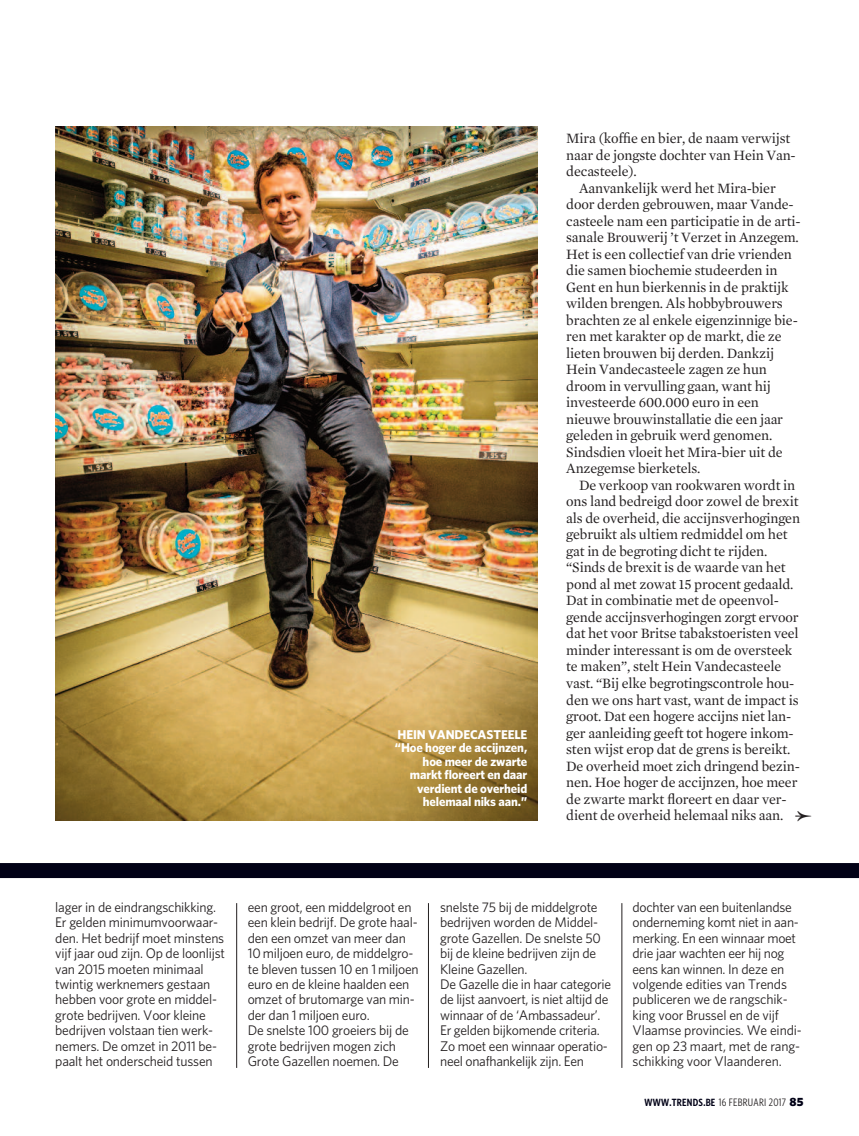
<style>
.page{position:relative;width:859px;height:1136px;background:#fff}
.page>*{position:absolute;margin:0;border:0;box-sizing:border-box;transform-origin:0 0}
.t1{font:22.5px "Mercury Numeric G1";color:#231f20}
.t2{font:14.55px/16.5px "Mercury Text G1";letter-spacing:-.01em;color:#231f20}
.t3{font:13.95px/15.5px "Whitney";letter-spacing:-.015em;color:#231f20}
.t4{font:700 12.75px/13.5px "Whitney";letter-spacing:-.01em;color:#fff;text-align:right}
.t5{font:10.8px "Whitney Condensed";letter-spacing:.025em;color:#231f20}
.s1{font-weight:600;font-size:10.5px;color:#010116}
.s2{font-family:"Whitney";font-weight:900;font-size:12px;color:#010116}
</style>
<div class="page">
<div style="left:0;top:863px;width:859px;height:15px;background:#010116"></div>
<hr style="left:236px;top:903px;width:1px;height:164px;background:#231f20">
<hr style="left:428px;top:903px;width:1px;height:164px;background:#231f20">
<hr style="left:622px;top:903px;width:1px;height:164px;background:#231f20">
<img style="left:55px;top:127px;width:482px;height:693px">
<p class="t4" style="left:395px;top:728px;width:134px">HEIN VANDECASTEELE “Hoe hoger de accijnzen, hoe meer de zwarte markt floreert en daar verdient de overheid helemaal niks aan.”</p>
<p class="t2" style="left:566px;top:130px;width:231px">Mira (koffie en bier, de naam verwijst naar de jongste dochter van Hein Van&shy;decasteele).</p>
<p class="t2" style="left:566px;top:179px;width:236px;text-indent:13px">Aanvankelijk werd het Mira-bier door derden gebrouwen, maar Vande&shy;casteele nam een participatie in de arti&shy;sanale Brouwerij ’t Verzet in Anzegem.<br>Het is een collectief van drie vrienden die samen biochemie studeerden in Gent en hun bierkennis in de praktijk wilden brengen. Als hobbybrouwers brachten ze al enkele eigenzinnige bie&shy;ren met karakter op de markt, die ze lieten brouwen bij derden. Dankzij Hein Vandecasteele zagen ze hun droom in vervulling gaan, want hij investeerde 600.000 euro in een nieuwe brouwinstallatie die een jaar geleden in gebruik werd genomen.<br>Sindsdien vloeit het Mira-bier uit de Anzegemse bierketels.</p>
<p class="t2" style="left:566px;top:476px;width:235px;text-indent:13px">De verkoop van rookwaren wordt in ons land bedreigd door zowel de brexit als de overheid, die accijnsverhogingen gebruikt als ultiem redmiddel om het gat in de begroting dicht te rijden. “Sinds de brexit is de waarde van het pond al met zowat 15 procent gedaald.<br>Dat in combinatie met de opeenvol&shy;gende accijnsverhogingen zorgt ervoor dat het voor Britse tabakstoeristen veel minder interessant is om de oversteek te maken”, stelt Hein Vandecasteele vast. “Bij elke begrotingscontrole hou&shy;den we ons hart vast, want de impact is groot. Dat een hogere accijns niet lan&shy;ger aanleiding geeft tot hogere inkom&shy;sten wijst erop dat de grens is bereikt.<br>De overheid moet zich dringend bezin&shy;nen. Hoe hoger de accijnzen, hoe meer de zwarte markt floreert en daar ver&shy;dient de overheid helemaal niks aan.</p>
<h1 class="t1" style="left:796px;top:802px;width:18px">≤</h1>
<p class="t3" style="left:55px;top:900px;width:171px">lager in de eindrangschikking.<br>Er gelden minimumvoorwaar&shy;den. Het bedrijf moet minstens vijf jaar oud zijn. Op de loonlijst van 2015 moeten minimaal twintig werknemers gestaan hebben voor grote en middel&shy;grote bedrijven. Voor kleine bedrijven volstaan tien werk&shy;nemers. De omzet in 2011 be&shy;paalt het onderscheid tussen</p>
<p class="t3" style="left:248px;top:900px;width:173px">een groot, een middelgroot en een klein bedrijf. De grote haal&shy;den een omzet van meer dan<br>10 miljoen euro, de middelgro&shy;te bleven tussen 10 en 1 miljoen euro en de kleine haalden een omzet of brutomarge van min&shy;der dan 1 miljoen euro.<br>De snelste 100 groeiers bij de grote bedrijven mogen zich<br>Grote Gazellen noemen. De</p>
<p class="t3" style="left:440px;top:900px;width:172px">snelste 75 bij de middelgrote bedrijven worden de Middel&shy;grote Gazellen. De snelste 50 bij de kleine bedrijven zijn de<br>Kleine Gazellen.<br>De Gazelle die in haar categorie de lijst aanvoert, is niet altijd de winnaar of de ‘Ambassadeur’.<br>Er gelden bijkomende criteria.<br>Zo moet een winnaar operatio&shy;neel onafhankelijk zijn. Een</p>
<p class="t3" style="left:632px;top:900px;width:171px">dochter van een buitenlandse onderneming komt niet in aan&shy;merking. En een winnaar moet drie jaar wachten eer hij nog eens kan winnen. In deze en volgende edities van Trends publiceren we de rangschik&shy;king voor Brussel en de vijf<br>Vlaamse provincies. We eindi&shy;gen op 23 maart, met de rang&shy;schikking voor Vlaanderen.</p>
<p class="t5" style="left:645px;top:1097px;width:161px"><span class="s1">WWW.TRENDS.BE</span> 16 FEBRUARI 2017 <span class="s2">85</span></p>
</div>
